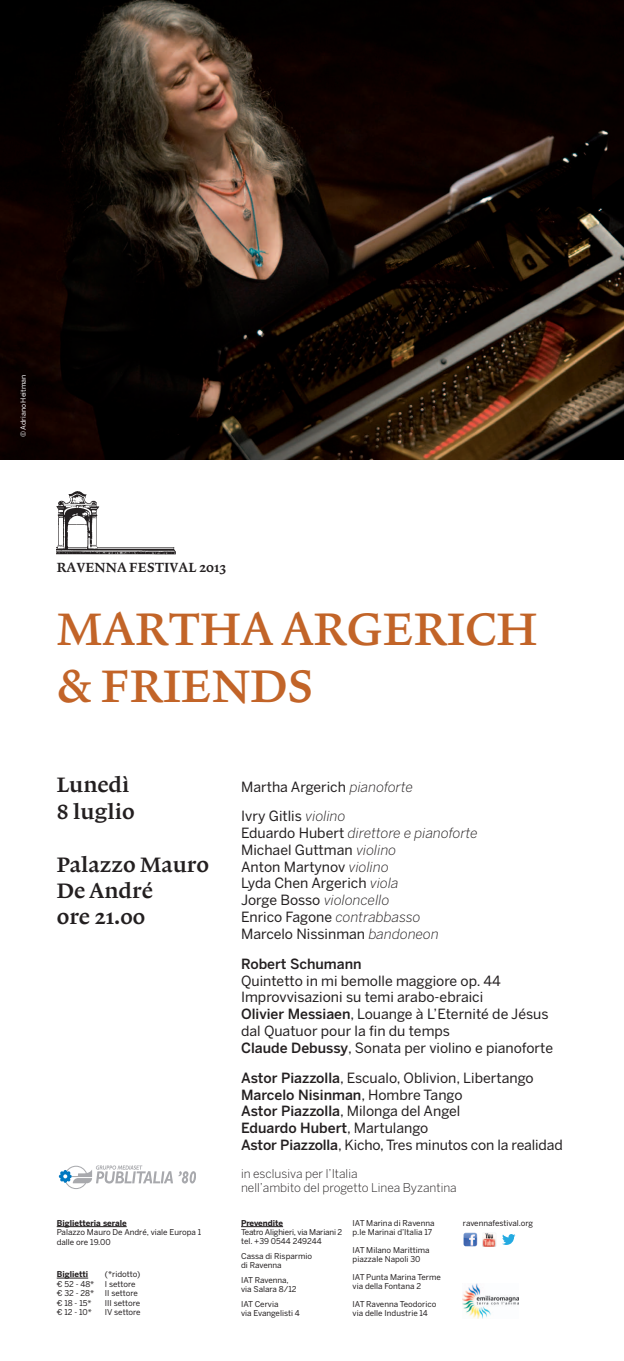
<style>
.page{position:relative;width:624px;height:1361px;background:#fff}
.page>*{position:absolute;margin:0;border:0;box-sizing:border-box;transform-origin:0 0}
.t1{font:48px/57.6px "Lexicon No 1 Roman B";color:#c26428}
.t2{font:22px "Lexicon No 1 Roman C";color:#231f20}
.t3{font:14px/16.8px "Benton Sans";color:#231f20}
.t4{font:500 14px "Benton Sans";color:#231f20}
.t5{font:italic 300 14px "Benton Sans";color:#231f20}
.t6{font:14px "Lexicon No 1 Roman C";color:#231f20}
.t7{font:300 12px "Benton Sans";color:#231f20}
.t8{font:8px "Benton Sans";color:#231f20}
.t9{font:700 8px "Benton Sans";color:#231f20}
.t10{font:8px "Benton Sans";letter-spacing:-.02em;color:#231f20}
.t11{font:7px "Benton Sans";color:#fff}
.s1{font-weight:300;font-style:italic}
.s2{font-weight:400;font-style:normal}
.s3{font-weight:500}
.s4{font-weight:400}
</style>
<div class="page">
<hr style="left:241px;top:1226px;width:42px;height:1px;background:#231f20">
<img style="left:462px;top:1284px;width:56px;height:34px">
<svg style="left:463px;top:1232px;width:9px;height:13px"></svg>
<img style="left:482px;top:1232px;width:14px;height:15px">
<svg style="left:502px;top:1234px;width:13px;height:11px"></svg>
<img style="left:57px;top:491px;width:119px;height:64px">
<img style="left:0;top:0;width:624px;height:459px">
<hr style="left:57px;top:1226px;width:70px;height:1px;background:#231f20">
<hr style="left:57px;top:1278px;width:31px;height:1px;background:#231f20">
<svg style="left:59px;top:1165px;width:137px;height:24px"></svg>
<p class="t11" style="left:19px;top:437px;width:64px;rotate:-90deg">© Adriano Heitman</p>
<p class="t6" style="left:57px;top:559px;width:171px">RAVENNA FESTIVAL 2013</p>
<p class="t1" style="left:57px;top:600px;width:482px">MARTHA ARGERICH &amp; FRIENDS</p>
<p class="t2" style="left:57px;top:772px;width:74px">Lunedì</p>
<p class="t2" style="left:57px;top:799px;width:79px">8 luglio</p>
<p class="t2" style="left:57px;top:852px;width:154px">Palazzo Mauro</p>
<p class="t2" style="left:57px;top:878px;width:98px">De André</p>
<p class="t2" style="left:57px;top:904px;width:90px">ore 21.00</p>
<p class="t9" style="left:57px;top:1218px;width:71px">Biglietteria serale</p>
<p class="t8" style="left:57px;top:1227px;width:146px">Palazzo Mauro De André, viale Europa 1</p>
<p class="t8" style="left:57px;top:1237px;width:55px">dalle ore 19.00</p>
<p class="t9" style="left:57px;top:1269px;width:33px">Biglietti</p>
<p class="t8" style="left:105px;top:1269px;width:37px">(*ridotto)</p>
<p class="t8" style="left:57px;top:1279px;width:39px">€ 52 - 48*</p>
<p class="t8" style="left:105px;top:1279px;width:32px">I settore</p>
<p class="t8" style="left:57px;top:1288px;width:39px">€ 32 - 28*</p>
<p class="t8" style="left:105px;top:1288px;width:34px">II settore</p>
<p class="t8" style="left:57px;top:1298px;width:36px">€ 18 - 15*</p>
<p class="t8" style="left:105px;top:1298px;width:37px">III settore</p>
<p class="t8" style="left:57px;top:1307px;width:37px">€ 12 - 10*</p>
<p class="t8" style="left:105px;top:1307px;width:37px">IV settore</p>
<p class="t3" style="left:241px;top:778px;width:173px">Martha Argerich <span class="s1">pianoforte</span></p>
<p class="t3" style="left:241px;top:807px;width:106px">Ivry Gitlis <span class="s1">violino</span></p>
<p class="t5" style="left:241px;top:824px;width:238px"><span class="s2">Eduardo Hubert</span> direttore e pianoforte</p>
<p class="t3" style="left:241px;top:841px;width:156px">Michael Guttman <span class="s1">violino</span></p>
<p class="t3" style="left:241px;top:858px;width:149px">Anton Martynov <span class="s1">violino</span></p>
<p class="t3" style="left:241px;top:874px;width:159px">Lyda Chen Argerich <span class="s1">viola</span></p>
<p class="t5" style="left:241px;top:892px;width:150px"><span class="s2">Jorge Bosso</span> violoncello</p>
<p class="t3" style="left:241px;top:908px;width:181px">Enrico Fagone <span class="s1">contrabbasso</span></p>
<p class="t3" style="left:241px;top:925px;width:199px">Marcelo Nissinman <span class="s1">bandoneon</span></p>
<p class="t4" style="left:241px;top:955px;width:122px">Robert Schumann</p>
<p class="t3" style="left:241px;top:972px;width:261px">Quintetto in mi bemolle maggiore op. 44</p>
<p class="t3" style="left:241px;top:988px;width:244px">Improvvisazioni su temi arabo-ebraici</p>
<p class="t3" style="left:241px;top:1005px;width:309px"><span class="s3">Olivier Messiaen</span>, Louange à L’Eternité de Jésus dal Quatuor pour la fin du temps</p>
<p class="t3" style="left:241px;top:1039px;width:313px"><span class="s3">Claude Debussy</span>, Sonata per violino e pianoforte</p>
<p class="t3" style="left:241px;top:1069px;width:294px"><span class="s3">Astor Piazzolla</span>, Escualo, Oblivion, Libertango</p>
<p class="t4" style="left:241px;top:1086px;width:223px">Marcelo Nisinman<span class="s4">, Hombre Tango</span></p>
<p class="t3" style="left:241px;top:1102px;width:221px"><span class="s3">Astor Piazzolla</span>, Milonga del Angel</p>
<p class="t4" style="left:241px;top:1119px;width:189px">Eduardo Hubert<span class="s4">, Martulango</span></p>
<p class="t3" style="left:241px;top:1136px;width:323px"><span class="s3">Astor Piazzolla</span>, Kicho, Tres minutos con la realidad</p>
<p class="t7" style="left:241px;top:1166px;width:118px">in esclusiva per l’Italia</p>
<p class="t7" style="left:241px;top:1180px;width:217px">nell’ambito del progetto Linea Byzantina</p>
<p class="t9" style="left:241px;top:1218px;width:44px">Prevendite</p>
<p class="t10" style="left:241px;top:1227px;width:103px">Teatro Alighieri, via Mariani 2</p>
<p class="t8" style="left:241px;top:1236px;width:82px">tel. +39 0544 249244</p>
<p class="t8" style="left:241px;top:1251px;width:72px">Cassa di Risparmio</p>
<p class="t8" style="left:241px;top:1260px;width:42px">di Ravenna</p>
<p class="t8" style="left:241px;top:1275px;width:49px">IAT Ravenna,</p>
<p class="t8" style="left:241px;top:1284px;width:57px">via Salara 8/12</p>
<p class="t8" style="left:241px;top:1299px;width:39px">IAT Cervia</p>
<p class="t8" style="left:241px;top:1308px;width:60px">via Evangelisti 4</p>
<p class="t8" style="left:352px;top:1218px;width:83px">IAT Marina di Ravenna</p>
<p class="t8" style="left:352px;top:1227px;width:81px">p.le Marinai d’Italia 17</p>
<p class="t8" style="left:352px;top:1245px;width:78px">IAT Milano Marittima</p>
<p class="t8" style="left:352px;top:1254px;width:69px">piazzale Napoli 30</p>
<p class="t8" style="left:352px;top:1272px;width:90px">IAT Punta Marina Terme</p>
<p class="t8" style="left:352px;top:1281px;width:70px">via della Fontana 2</p>
<p class="t8" style="left:352px;top:1299px;width:85px">IAT Ravenna Teodorico</p>
<p class="t8" style="left:352px;top:1308px;width:77px">via delle Industrie 14</p>
<p class="t8" style="left:463px;top:1218px;width:72px">ravennafestival.org</p>
</div>
